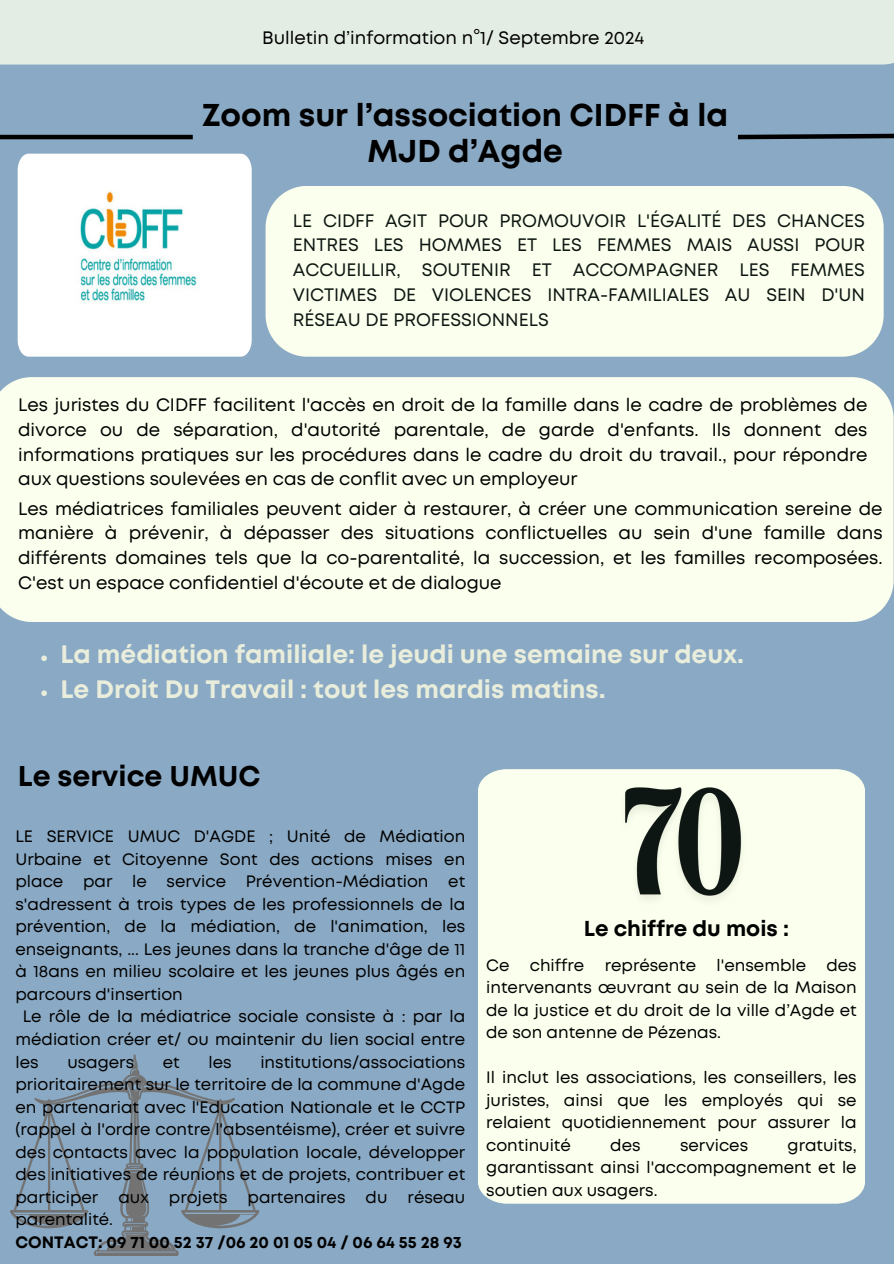
<style>
.page{position:relative;width:894px;height:1264px;background:#fff}
.page>*{position:absolute;margin:0;border:0;box-sizing:border-box;transform-origin:0 0}
.t1{font:700 31.5px/36px "Mont";color:#000;text-align:center}
.t2{font:700 28.5px "Mont";color:#000}
.t3{font:700 25.2px "Mont";color:#e9eddb}
.t4{font:700 21.6px "Mont";color:#000}
.t5{font:18px/24.8px "Mont";color:#000;text-align:justify}
.t6{font:18px/24.8px "Mont";color:#0d1612;text-align:justify}
.t7{font:16.5px/22.5px "Mont";color:#000;text-align:justify}
.t8{font:700 16.5px "Mont";color:#000}
</style>
<div class="page">
<div style="left:0;top:0;width:893px;height:1263px;background:#8aa9c4"></div>
<hr style="left:0;top:135px;width:193px;height:4px;background:#000">
<svg style="left:738px;top:133px;width:155px;height:7px"></svg>
<div style="left:0;top:0;width:893px;height:64px;background:#e4ede4"></div>
<img style="left:18px;top:154px;width:234px;height:202px">
<div style="left:265px;top:186px;width:618px;height:171px;background:#fbffed"></div>
<div style="left:0;top:377px;width:892px;height:245px;background:#fbffed"></div>
<div style="left:478px;top:769px;width:386px;height:434px;background:#fbffed"></div>
<svg style="left:10px;top:1054px;width:249px;height:201px"></svg>
<svg style="left:41px;top:655px;width:6px;height:6px"></svg>
<svg style="left:41px;top:690px;width:6px;height:6px"></svg>
<img style="left:612px;top:780px;width:142px;height:150px">
<h3 class="t5" style="left:262px;top:27px;width:383px">Bulletin d’information n°1/ Septembre 2024</h3>
<p class="t1" style="left:202px;top:100px;width:527px">Zoom sur l’association CIDFF à la<br>MJD d’Agde</p>
<p class="t6" style="left:293px;top:209px;width:573px">LE CIDFF AGIT POUR PROMOUVOIR L'ÉGALITÉ DES CHANCES ENTRES LES HOMMES ET LES FEMMES MAIS AUSSI POUR ACCUEILLIR, SOUTENIR ET ACCOMPAGNER LES FEMMES VICTIMES DE VIOLENCES INTRA-FAMILIALES AU SEIN D'UN RÉSEAU DE PROFESSIONNELS</p>
<p class="t5" style="left:18px;top:394px;width:850px">Les juristes du CIDFF facilitent l'accès en droit de la famille dans le cadre de problèmes de divorce ou de séparation, d'autorité parentale, de garde d'enfants. Ils donnent des informations pratiques sur les procédures dans le cadre du droit du travail., pour répondre aux questions soulevées en cas de conflit avec un employeur</p>
<p class="t5" style="left:18px;top:497px;width:865px">Les médiatrices familiales peuvent aider à restaurer, à créer une communication sereine de manière à prévenir, à dépasser des situations conflictuelles au sein d'une famille dans différents domaines tels que la co-parentalité, la succession, et les familles recomposées.<br>C'est un espace confidentiel d'écoute et de dialogue</p>
<p class="t3" style="left:60px;top:645px;width:684px">La médiation familiale: le jeudi une semaine sur deux.</p>
<p class="t3" style="left:60px;top:680px;width:546px">Le Droit Du Travail : tout les mardis matins.</p>
<p class="t2" style="left:18px;top:765px;width:244px">Le service UMUC</p>
<h3 class="t7" style="left:15px;top:826px;width:451px">LE SERVICE UMUC D'AGDE ; Unité de Médiation Urbaine et Citoyenne Sont des actions mises en place par le service Prévention-Médiation et s'adressent à trois types de les professionnels de la prévention, de la médiation, de l'animation, les enseignants, ... Les jeunes dans la tranche d'âge de 11 à 18ans en milieu scolaire et les jeunes plus âgés en parcours d'insertion</h3>
<p class="t7" style="left:15px;top:1006px;width:451px;text-indent:7px">Le rôle de la médiatrice sociale consiste à : par la médiation créer et/ ou maintenir du lien social entre les</p>
<p class="t7" style="left:15px;top:1051px;width:451px;text-indent:245px">institutions/associations prioritairement sur le territoire de la commune d'Agde en partenariat avec l'Education Nationale et le CCTP (rappel à l'ordre contre l'absentéisme), créer et suivre des contacts avec la population locale, développer des initiatives de réunions et de projets, contribuer et participer aux projets partenaires du réseau parentalité.</p>
<p class="t8" style="left:15px;top:1235px;width:448px">CONTACT: 09 71 00 52 37 /06 20 01 05 04 / 06 64 55 28 93</p>
<p class="t7" style="left:67px;top:1051px;width:68px">usagers</p>
<p class="t7" style="left:163px;top:1051px;width:18px">et</p>
<p class="t7" style="left:208px;top:1051px;width:25px">les</p>
<p class="t4" style="left:583px;top:920px;width:207px">Le chiffre du mois :</p>
<p class="t7" style="left:486px;top:955px;width:372px">Ce chiffre représente l'ensemble des intervenants œuvrant au sein de la Maison de la justice et du droit de la ville d’Agde et de son antenne de Pézenas.</p>
<p class="t7" style="left:486px;top:1067px;width:372px">Il inclut les associations, les conseillers, les juristes, ainsi que les employés qui se relaient quotidiennement pour assurer la continuité</p>
<p class="t7" style="left:610px;top:1135px;width:32px">des</p>
<p class="t7" style="left:680px;top:1135px;width:70px">services</p>
<p class="t7" style="left:486px;top:1135px;width:372px;text-indent:301px">gratuits, garantissant ainsi l'accompagnement et le soutien aux usagers.</p>
</div>
